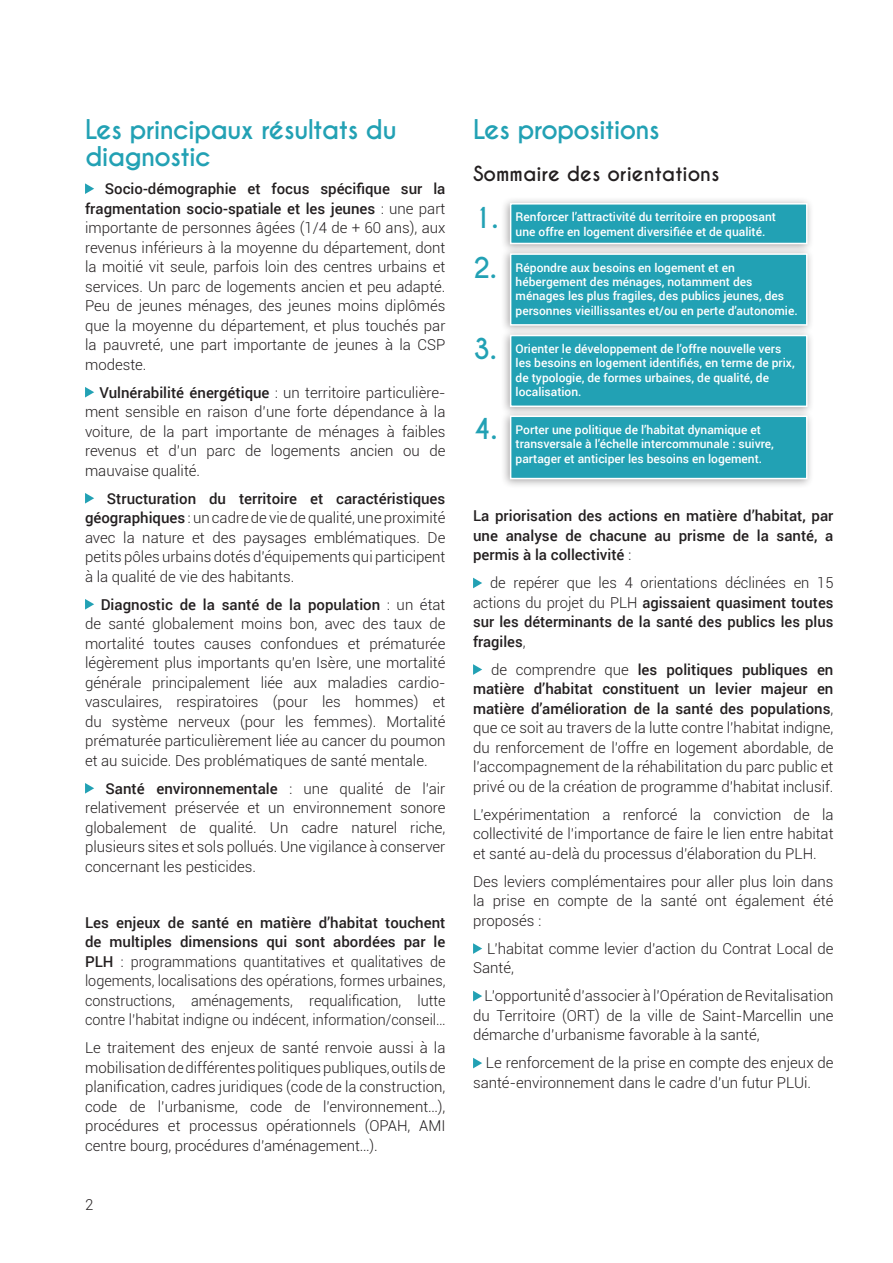
<style>
.page{position:relative;width:893px;height:1263px;background:#fff}
.page>*{position:absolute;margin:0;border:0;box-sizing:border-box;transform-origin:0 0}
.t1{font:700 27px/49.8px "Caviar Dreams";color:#22a1b4}
.t2{font:700 25.5px/27px "Caviar Dreams";letter-spacing:-.03em;color:#22a1b4}
.t3{font:700 19.5px "Caviar Dreams";color:#231f20}
.t4{font:300 15px/19.5px "Roboto";color:#231f20;text-align:justify}
.t5{font:500 15px/19.5px "Roboto";color:#231f20;text-align:justify}
.t6{font:500 12px/14.4px "Roboto";color:#fff}
.s1{font-weight:500}
.s2{font-weight:300}
</style>
<div class="page">
<svg style="left:85px;top:183px;width:9px;height:11px"></svg>
<svg style="left:85px;top:387px;width:9px;height:10px"></svg>
<svg style="left:85px;top:493px;width:9px;height:10px"></svg>
<svg style="left:85px;top:599px;width:9px;height:10px"></svg>
<svg style="left:85px;top:783px;width:9px;height:10px"></svg>
<svg style="left:473px;top:578px;width:9px;height:10px"></svg>
<svg style="left:473px;top:664px;width:9px;height:11px"></svg>
<svg style="left:473px;top:943px;width:9px;height:11px"></svg>
<svg style="left:473px;top:991px;width:9px;height:10px"></svg>
<svg style="left:473px;top:1058px;width:9px;height:10px"></svg>
<div style="left:500px;top:196px;width:314px;height:58px;background:#231f20;opacity:.4"></div>
<div style="left:511px;top:204px;width:296px;height:39px;background:#22a1b4"></div>
<div style="left:510px;top:203px;width:297px;height:41px;border:2px solid #fff"></div>
<div style="left:500px;top:247px;width:314px;height:88px;background:#231f20;opacity:.4"></div>
<div style="left:511px;top:254px;width:296px;height:71px;background:#22a1b4"></div>
<div style="left:510px;top:253px;width:297px;height:73px;border:2px solid #fff"></div>
<div style="left:500px;top:328px;width:314px;height:89px;background:#231f20;opacity:.4"></div>
<div style="left:511px;top:335px;width:296px;height:71px;background:#22a1b4"></div>
<div style="left:510px;top:335px;width:297px;height:72px;border:2px solid #fff"></div>
<div style="left:500px;top:409px;width:314px;height:80px;background:#231f20;opacity:.4"></div>
<div style="left:511px;top:416px;width:296px;height:63px;background:#22a1b4"></div>
<div style="left:510px;top:415px;width:297px;height:64px;border:2px solid #fff"></div>
<h2 class="t2" style="left:85px;top:117px;width:313px">Les principaux résultats du diagnostic</h2>
<p class="t4" style="left:85px;top:178px;width:362px;text-indent:20px"><span class="s1">Socio-démographie et focus spécifique sur la fragmentation socio-spatiale et les jeunes</span> : une part importante de personnes âgées (1/4 de + 60 ans), aux revenus inférieurs à la moyenne du département, dont la moitié vit seule, parfois loin des centres urbains et services. Un parc de logements ancien et peu adapté.<br>Peu de jeunes ménages, des jeunes moins diplômés que la moyenne du département, et plus touchés par la pauvreté, une part importante de jeunes à la CSP modeste.</p>
<p class="t4" style="left:85px;top:382px;width:362px;text-indent:14px"><span class="s1">Vulnérabilité énergétique</span> : un territoire particulière&shy;ment sensible en raison d’une forte dépendance à la voiture, de la part importante de ménages à faibles revenus et d’un parc de logements ancien ou de mauvaise qualité.</p>
<p class="t4" style="left:85px;top:488px;width:362px;text-indent:22px"><span class="s1">Structuration du territoire et caractéristiques géographiques</span> : un cadre de vie de qualité, une proximité avec la nature et des paysages emblématiques. De petits pôles urbains dotés d’équipements qui participent à la qualité de vie des habitants.</p>
<p class="t4" style="left:85px;top:594px;width:362px;text-indent:16px"><span class="s1">Diagnostic de la santé de la population</span> : un état de santé globalement moins bon, avec des taux de mortalité toutes causes confondues et prématurée légèrement plus importants qu’en Isère, une mortalité générale principalement liée aux maladies cardio&shy;vasculaires, respiratoires (pour les hommes) et du système nerveux (pour les femmes). Mortalité prématurée particulièrement liée au cancer du poumon et au suicide. Des problématiques de santé mentale.</p>
<p class="t4" style="left:85px;top:778px;width:362px;text-indent:21px"><span class="s1">Santé environnementale</span> : une qualité de l’air relativement préservée et un environnement sonore globalement de qualité. Un cadre naturel riche, plusieurs sites et sols pollués. Une vigilance à conserver concernant les pesticides.</p>
<p class="t4" style="left:85px;top:912px;width:362px"><span class="s1">Les enjeux de santé en matière d’habitat touchent de multiples dimensions qui sont abordées par le PLH</span> : programmations quantitatives et qualitatives de logements, localisations des opérations, formes urbaines, constructions, aménagements, requalification, lutte contre l’habitat indigne ou indécent, information/conseil…</p>
<p class="t4" style="left:85px;top:1037px;width:362px">Le traitement des enjeux de santé renvoie aussi à la mobilisation de différentes politiques publiques, outils de planification, cadres juridiques (code de la construction, code de l’urbanisme, code de l’environnement…), procédures et processus opérationnels (OPAH, AMI centre bourg, procédures d’aménagement…).</p>
<p class="t4" style="left:85px;top:1195px;width:10px">2</p>
<h2 class="t2" style="left:473px;top:117px;width:188px">Les propositions</h2>
<h3 class="t3" style="left:473px;top:162px;width:248px">Sommaire des orientations</h3>
<h1 class="t1" style="left:473px;top:194px;width:27px">1.<br>2.</h1>
<h1 class="t1" style="left:473px;top:325px;width:25px">3.</h1>
<h1 class="t1" style="left:473px;top:404px;width:26px">4.</h1>
<p class="t6" style="left:516px;top:209px;width:262px">Renforcer l’attractivité du territoire en proposant une offre en logement diversifiée et de qualité.</p>
<p class="t6" style="left:516px;top:260px;width:284px">Répondre aux besoins en logement et en hébergement des ménages, notamment des ménages les plus fragiles, des publics jeunes, des personnes vieillissantes et/ou en perte d’autonomie.</p>
<p class="t6" style="left:516px;top:341px;width:281px">Orienter le développement de l’offre nouvelle vers les besoins en logement identifiés, en terme de prix, de typologie, de formes urbaines, de qualité, de localisation.</p>
<p class="t6" style="left:516px;top:422px;width:260px">Porter une politique de l’habitat dynamique et transversale à l’échelle intercommunale : suivre, partager et anticiper les besoins en logement.</p>
<p class="t5" style="left:473px;top:506px;width:362px">La priorisation des actions en matière d’habitat, par une analyse de chacune au prisme de la santé, a permis à la collectivité <span class="s2">:</span></p>
<p class="t5" style="left:473px;top:573px;width:362px;text-indent:17px"><span class="s2">de repérer que les 4 orientations déclinées en 15 actions du projet du PLH</span> agissaient quasiment toutes sur les déterminants de la santé des publics les plus fragiles<span class="s2">,</span></p>
<p class="t4" style="left:473px;top:659px;width:362px;text-indent:18px">de comprendre que <span class="s1">les politiques publiques en matière d’habitat constituent un levier majeur en matière d’amélioration de la santé des populations</span>, que ce soit au travers de la lutte contre l’habitat indigne, du renforcement de l’offre en logement abordable, de l’accompagnement de la réhabilitation du parc public et privé ou de la création de programme d’habitat inclusif.</p>
<p class="t4" style="left:473px;top:804px;width:362px">L’expérimentation a renforcé la conviction de la collectivité de l’importance de faire le lien entre habitat et santé au-delà du processus d’élaboration du PLH.</p>
<p class="t4" style="left:473px;top:871px;width:362px">Des leviers complémentaires pour aller plus loin dans la prise en compte de la santé ont également été proposés :</p>
<p class="t4" style="left:473px;top:938px;width:362px;text-indent:14px">L’habitat comme levier d’action du Contrat Local de<br>Santé,</p>
<p class="t4" style="left:473px;top:986px;width:362px;text-indent:11px">L’opportunité́d’associer à l’Opération de Revitalisation du Territoire (ORT) de la ville de Saint-Marcellin une démarche d’urbanisme favorable à la santé,</p>
<p class="t4" style="left:473px;top:1053px;width:362px;text-indent:13px">Le renforcement de la prise en compte des enjeux de santé-environnement dans le cadre d’un futur PLUi.</p>
</div>
